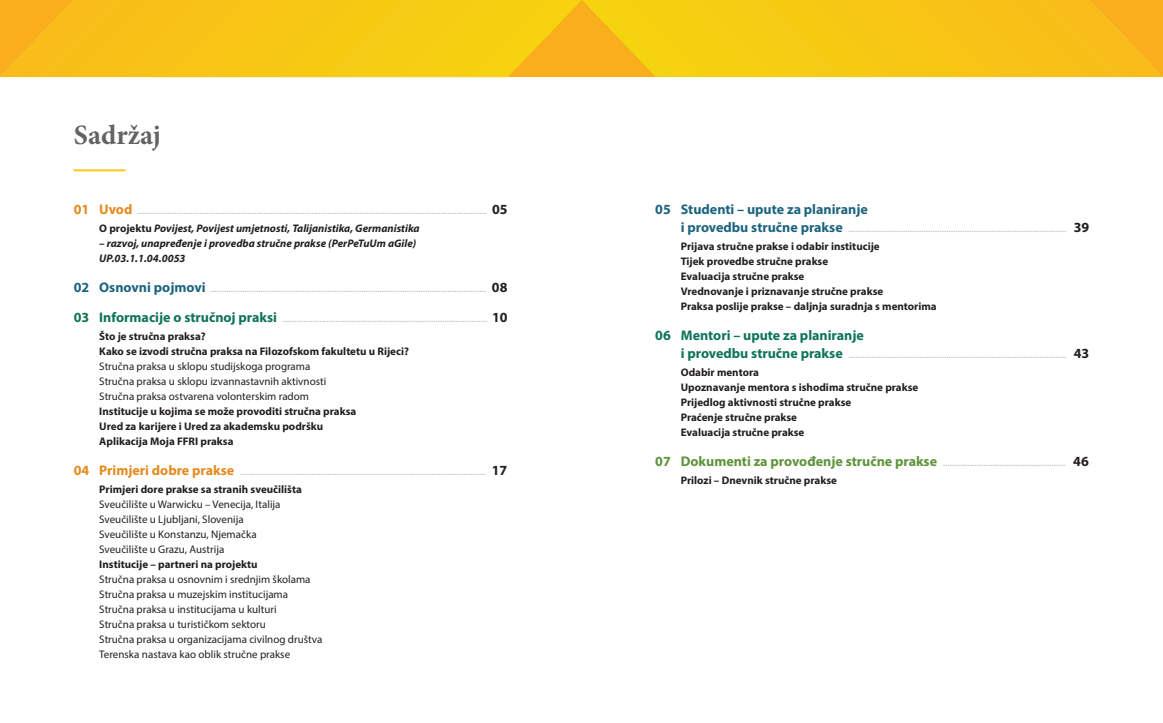
<style>
.page{position:relative;width:1163px;height:723px;background:#fff}
.page>*{position:absolute;margin:0;border:0;box-sizing:border-box;transform-origin:0 0}
.t1{font:700 28px "Minion Pro";color:#636366}
.t2{font:700 14px "Myriad Pro";color:#1d647f}
.t3{font:700 14px "Myriad Pro";color:#0d735a}
.t4{font:700 14px "Myriad Pro";color:#e5891f}
.t5{font:700 14px "Myriad Pro";color:#5e933a}
.t6{font:11px/18px "Myriad Pro";color:#bcbdc0}
.t7{font:11px/15px "Myriad Pro";color:#231f20}
.t8{font:700 11px/15px "Myriad Pro";color:#231f20}
.t9{font:italic 700 11px/15px "Myriad Pro";color:#231f20}
.s1{font-weight:700;font-size:14px;color:#e5891f}
.s2{font-weight:700;font-size:14px;color:#231f20}
.s3{font-weight:700;color:#231f20}
.s4{font-weight:700;font-style:italic;color:#231f20}
.s5{font-weight:700;font-size:14px;color:#1d647f}
.s6{font-weight:700;font-size:14px;color:#0d735a}
.s7{font-weight:700;font-size:14px;color:#5e933a}
</style>
<div class="page">
<hr style="left:74px;top:169px;width:51px;height:2px;background:#fdc712">
<svg style="left:655px;top:0;width:434px;height:77px;background:#f7c714"></svg>
<svg style="left:1089px;top:0;width:73px;height:77px;background:#f8b51a"></svg>
<svg style="left:581px;top:0;width:74px;height:77px;background:#f7bf16"></svg>
<svg style="left:74px;top:0;width:507px;height:77px;background:#f7c614"></svg>
<svg style="left:0;top:0;width:74px;height:77px;background:#f8b51a"></svg>
<h1 class="t1" style="left:74px;top:116px;width:89px">Sadržaj</h1>
<p class="t6" style="left:99px;top:201px;width:410px"><span class="s1">Uvod</span> ......................................................................................................................................................... <span class="s2">05<br></span><span class="s3">O projektu</span> <span class="s4">Povijest, Povijest umjetnosti, Talijanistika, Germanistika</span></p>
<p class="t9" style="left:99px;top:235px;width:318px">– razvoj, unapređenje i provedba stručne prakse (PerPeTuUm aGile)<br>UP.03.1.1.04.0053</p>
<p class="t6" style="left:99px;top:279px;width:409px"><span class="s5">Osnovni pojmovi</span> ......................................................................................................................... <span class="s2">08</span></p>
<p class="t6" style="left:99px;top:309px;width:410px"><span class="s6">Informacije o stručnoj praksi</span> .......................................................................................... <span class="s2">10<br></span><span class="s3">Što je stručna praksa?</span></p>
<p class="t8" style="left:99px;top:343px;width:311px">Kako se izvodi stručna praksa na Filozofskom fakultetu u Rijeci?</p>
<p class="t7" style="left:99px;top:359px;width:228px">Stručna praksa u sklopu studijskoga programa<br>Stručna praksa u sklopu izvannastavnih aktivnosti<br>Stručna praksa ostvarena volonterskim radom</p>
<p class="t8" style="left:99px;top:403px;width:258px">Institucije u kojima se može provoditi stručna praksa<br>Ured za karijere i Ured za akademsku podršku<br>Aplikacija Moja FFRI praksa</p>
<p class="t6" style="left:99px;top:462px;width:409px"><span class="s1">Primjeri dobre prakse</span> ............................................................................................................ <span class="s2">17<br></span><span class="s3">Primjeri dore prakse sa stranih sveučilišta</span></p>
<p class="t7" style="left:99px;top:497px;width:183px">Sveučilište u Warwicku – Venecija, Italija Sveučilište u Ljubljani, Slovenija Sveučilište u Konstanzu, Njemačka Sveučilište u Grazu, Austrija</p>
<p class="t8" style="left:99px;top:556px;width:160px">Institucije – partneri na projektu</p>
<p class="t7" style="left:99px;top:572px;width:225px">Stručna praksa u osnovnim i srednjim školama Stručna praksa u muzejskim institucijama Stručna praksa u institucijama u kulturi<br>Stručna praksa u turističkom sektoru<br>Stručna praksa u organizacijama civilnog društva Terenska nastava kao oblik stručne prakse</p>
<p class="t4" style="left:74px;top:200px;width:17px">01</p>
<p class="t2" style="left:655px;top:200px;width:17px">05</p>
<p class="t2" style="left:74px;top:278px;width:17px">02</p>
<p class="t3" style="left:74px;top:308px;width:17px">03</p>
<p class="t3" style="left:655px;top:326px;width:17px">06</p>
<p class="t5" style="left:655px;top:452px;width:17px">07</p>
<p class="t4" style="left:74px;top:461px;width:17px">04</p>
<p class="t2" style="left:680px;top:200px;width:188px">Studenti – upute za planiranje</p>
<p class="t6" style="left:680px;top:219px;width:410px"><span class="s5">i provedbu stručne prakse</span> ................................................................................................ <span class="s2">39<br></span><span class="s3">Prijava stručne prakse i odabir institucije</span></p>
<p class="t8" style="left:680px;top:253px;width:257px">Tijek provedbe stručne prakse<br>Evaluacija stručne prakse<br>Vrednovanje i priznavanje stručne prakse<br>Praksa poslije prakse – daljnja suradnja s mentorima</p>
<p class="t3" style="left:680px;top:326px;width:185px">Mentori – upute za planiranje</p>
<p class="t6" style="left:680px;top:345px;width:410px"><span class="s6">i provedbu stručne prakse</span> ................................................................................................ <span class="s2">43<br></span><span class="s3">Odabir mentora</span></p>
<p class="t8" style="left:680px;top:379px;width:239px">Upoznavanje mentora s ishodima stručne prakse Prijedlog aktivnosti stručne prakse<br>Praćenje stručne prakse<br>Evaluacija stručne prakse</p>
<p class="t6" style="left:680px;top:453px;width:409px"><span class="s7">Dokumenti za provođenje stručne prakse</span> ...................................................... <span class="s2">46<br></span><span class="s3">Prilozi – Dnevnik stručne prakse</span></p>
</div>
